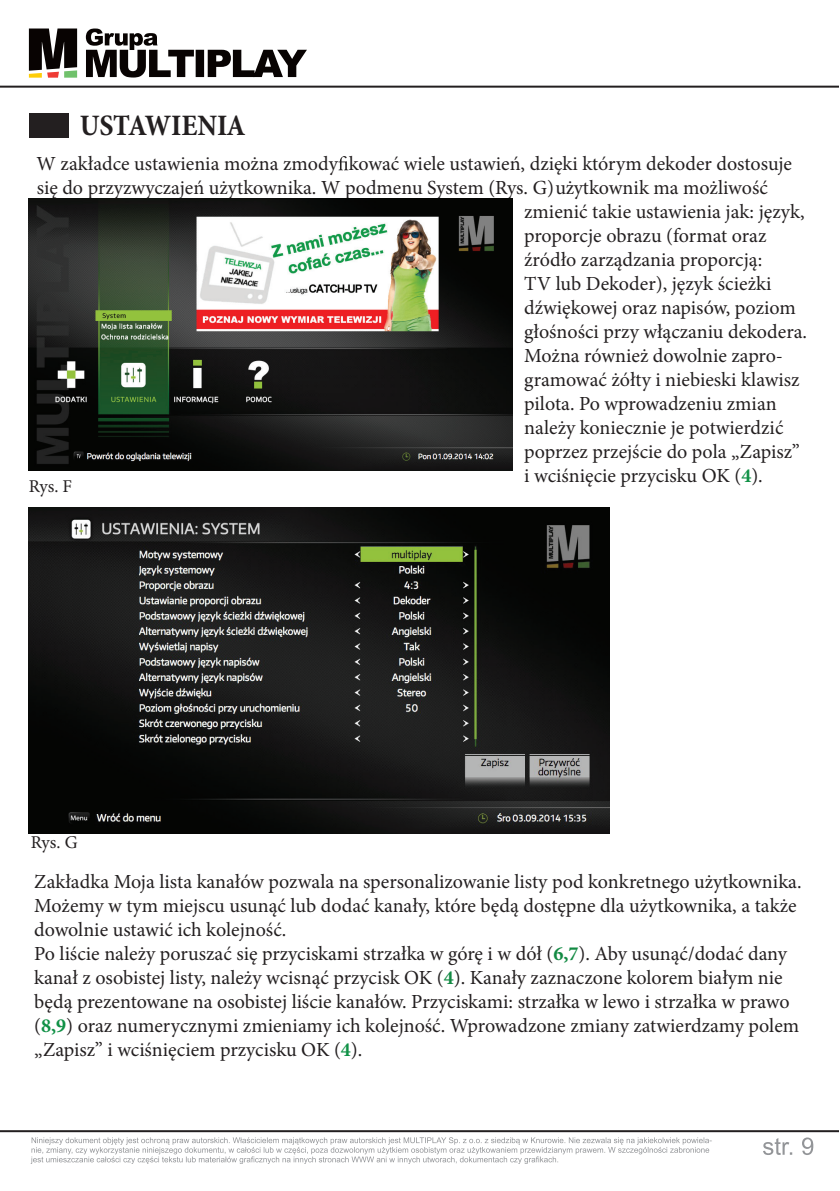
<style>
.page{position:relative;width:840px;height:1191px;background:#fff}
.page>*{position:absolute;margin:0;border:0;box-sizing:border-box;transform-origin:0 0}
.t1{font:700 condensed 30px "Minion Pro";color:#231f20}
.t2{font:20px/24px "Minion Pro";color:#231f20}
.t3{font:18px "Minion Pro";letter-spacing:-.015em;color:#231f20}
.t4{font:8px "Arial";color:#939598}
.s1{font-weight:700;color:#109146}
.s2{font-weight:700;color:#128a43}
</style>
<div class="page">
<hr style="left:1px;top:1130px;width:837px;height:2px;background:#231f20">
<svg style="left:31px;top:1137px;width:677px;height:27px"></svg>
<svg style="left:338px;top:156px;width:10px;height:14px"></svg>
<div style="left:29px;top:114px;width:39px;height:24px;background:#231f20"></div>
<img style="left:29px;top:199px;width:483px;height:271px">
<img style="left:29px;top:508px;width:580px;height:325px">
<svg style="left:86px;top:29px;width:221px;height:49px"></svg>
<svg style="left:29px;top:29px;width:48px;height:49px"></svg>
<hr style="left:1px;top:86px;width:837px;height:2px;background:#231f20">
<svg style="left:763px;top:1137px;width:49px;height:18px"></svg>
<h1 class="t1" style="left:80px;top:105px;width:167px">USTAWIENIA</h1>
<p class="t2" style="left:37px;top:152px;width:756px">W zakładce ustawienia można zmody kować wiele ustawień, dzięki którym dekoder dostosuje</p>
<p class="t2" style="left:37px;top:176px;width:732px">się do przyzwyczajeń użytkownika. W podmenu System (Rys. G) użytkownik ma możliwość</p>
<p class="t2" style="left:524px;top:200px;width:282px">zmienić takie ustawienia jak: język,</p>
<p class="t2" style="left:524px;top:224px;width:244px">proporcje obrazu (format oraz</p>
<p class="t2" style="left:524px;top:248px;width:239px">źródło zarządzania proporcją:</p>
<p class="t2" style="left:524px;top:272px;width:249px">TV lub Dekoder), język ścieżki</p>
<p class="t2" style="left:524px;top:296px;width:273px">dźwiękowej oraz napisów, poziom</p>
<p class="t2" style="left:524px;top:320px;width:284px">głośności przy włączaniu dekodera.</p>
<p class="t2" style="left:524px;top:344px;width:260px">Można również dowolnie zapro-</p>
<p class="t2" style="left:524px;top:368px;width:277px">gramować żółty i niebieski klawisz</p>
<p class="t2" style="left:524px;top:392px;width:254px">pilota. Po wprowadzeniu zmian</p>
<p class="t2" style="left:524px;top:416px;width:260px">należy koniecznie je potwierdzić</p>
<p class="t2" style="left:524px;top:440px;width:277px">poprzez przejście do pola „Zapisz”</p>
<p class="t2" style="left:524px;top:464px;width:240px">i wciśnięcie przycisku OK (<span class="s1">4</span>).</p>
<p class="t3" style="left:29px;top:474px;width:45px">Rys. F</p>
<p class="t3" style="left:31px;top:830px;width:48px">Rys. G</p>
<p class="t2" style="left:34px;top:869px;width:768px">Zakładka Moja lista kanałów pozwala na spersonalizowanie listy pod konkretnego użytkownika.<br>Możemy w tym miejscu usunąć lub dodać kanały, które będą dostępne dla użytkownika, a także dowolnie ustawić ich kolejność.<br>Po liście należy poruszać się przyciskami strzałka w górę i w dół (<span class="s2">6,7</span>). Aby usunąć/dodać dany kanał z osobistej listy, należy wcisnąć przycisk OK (<span class="s2">4</span>). Kanały zaznaczone kolorem białym nie będą prezentowane na osobistej liście kanałów. Przyciskami: strzałka w lewo i strzałka w prawo (<span class="s1">8,9</span>) oraz numerycznymi zmieniamy ich kolejność. Wprowadzone zmiany zatwierdzamy polem „Zapisz” i wciśnięciem przycisku OK (<span class="s1">4</span>).</p>
<p class="t4" style="left:709px;top:1135px;width:4px">-</p>
</div>
